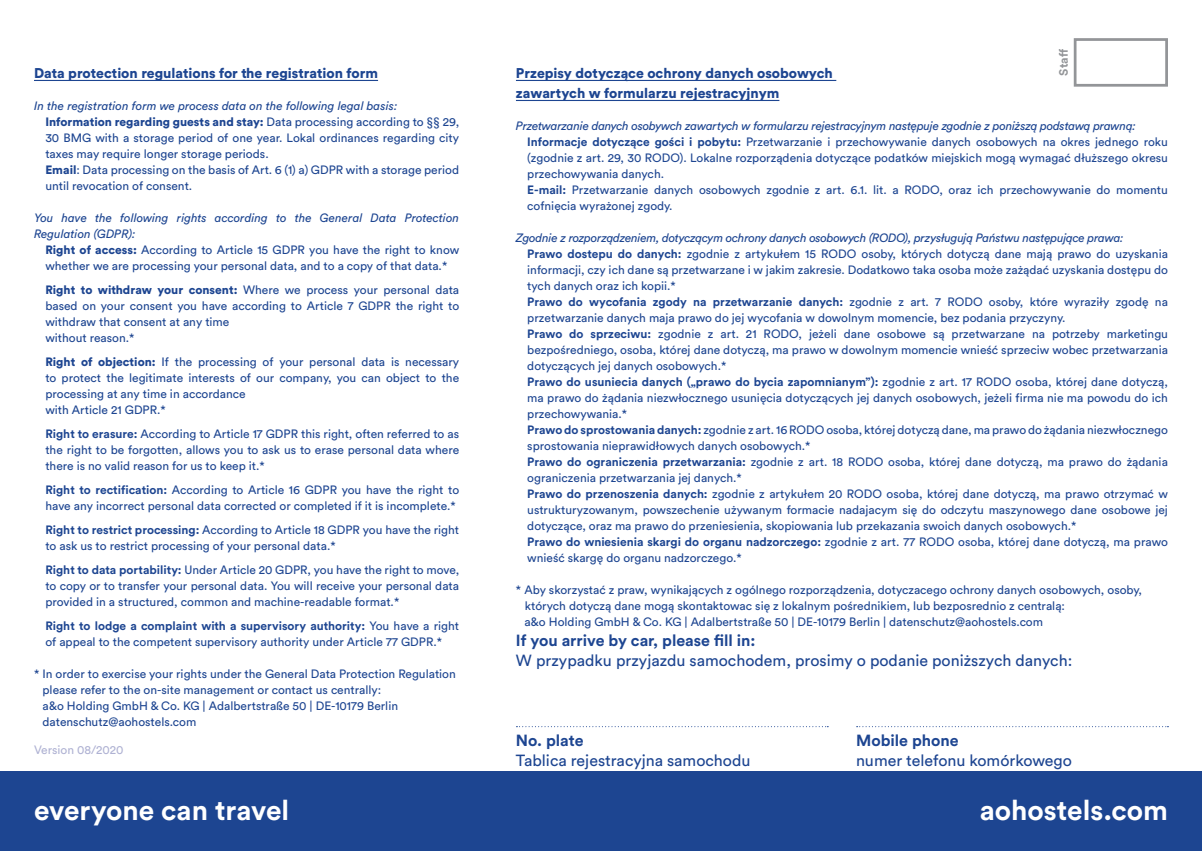
<style>
.page{position:relative;width:1202px;height:851px;background:#fff}
.page>*{position:absolute;margin:0;border:0;box-sizing:border-box;transform-origin:0 0}
.t1{font:700 28px "Circular Pro";color:#fff}
.t2{font:16px "Circular Pro";color:#1d4591}
.t3{font:700 16px "Circular Pro";color:#1d4591}
.t4{font:900 14px/20px "Circular Pro";color:#1d4591}
.t5{font:12px/16px "Circular Pro";color:#1d4591}
.t6{font:italic 12px/16px "Circular Pro";color:#1d4591}
.t7{font:12px "Circular Pro";color:#afb2d3}
.t8{font:700 12px "Circular Pro";color:#939598}
.s1{font-style:italic}
.s2{font-weight:900}
.s3{font-weight:700}
</style>
<div class="page">
<div style="left:0;top:771px;width:1202px;height:79px;background:#1d4591"></div>
<hr style="left:516px;top:80px;width:320px;height:1px;background:#1d4591">
<hr style="left:516px;top:100px;width:263px;height:1px;background:#1d4591">
<hr style="left:34px;top:80px;width:344px;height:1px;background:#1d4591">
<svg style="left:516px;top:726px;width:312px;height:1px"></svg>
<svg style="left:857px;top:726px;width:311px;height:1px"></svg>
<div style="left:1074px;top:38px;width:94px;height:49px;border:3px solid #939598"></div>
<p class="t4" style="left:34px;top:62px;width:346px">Data protection regulations for the registration form</p>
<p class="t5" style="left:45px;top:97px;width:415px;text-indent:-11px"><span class="s1">In the registration form we process data on the following legal basis:<br></span><span class="s2">Information regarding guests and stay:</span> Data processing according to §§ 29, 30 BMG with a storage period of one year. Lokal ordinances regarding city taxes may require longer storage periods.<br><span class="s2">Email</span>: Data processing on the basis of Art. 6 (1) a) GDPR with a storage period until revocation of consent.</p>
<p class="t6" style="left:34px;top:209px;width:427px">You have the following rights according to the General Data Protection<br>Regulation (GDPR):</p>
<p class="t5" style="left:45px;top:241px;width:415px"><span class="s2">Right of access:</span> According to Article 15 GDPR you have the right to know whether we are processing your personal data, and to a copy of that data.*</p>
<p class="t5" style="left:45px;top:281px;width:415px"><span class="s2">Right to withdraw your consent:</span> Where we process your personal data based on your consent you have according to Article 7 GDPR the right to withdraw that consent at any time<br>without reason.*</p>
<p class="t5" style="left:45px;top:353px;width:415px"><span class="s2">Right of objection:</span> If the processing of your personal data is necessary to protect the legitimate interests of our company, you can object to the processing at any time in accordance<br>with Article 21 GDPR.*</p>
<p class="t5" style="left:45px;top:425px;width:415px;text-align:justify"><span class="s3">Right to erasure:</span> According to Article 17 GDPR this right, often referred to as the right to be forgotten, allows you to ask us to erase personal data where there is no valid reason for us to keep it.*</p>
<p class="t5" style="left:45px;top:481px;width:415px"><span class="s3">Right to rectification:</span> According to Article 16 GDPR you have the right to have any incorrect personal data corrected or completed if it is incomplete.*</p>
<p class="t5" style="left:45px;top:521px;width:415px"><span class="s3">Right to restrict processing:</span> According to Article 18 GDPR you have the right to ask us to restrict processing of your personal data.*</p>
<p class="t5" style="left:45px;top:561px;width:415px;text-align:justify"><span class="s3">Right to data portability:</span> Under Article 20 GDPR, you have the right to move, to copy or to transfer your personal data. You will receive your personal data provided in a structured, common and machine-readable format.*</p>
<p class="t5" style="left:45px;top:617px;width:415px"><span class="s3">Right to lodge a complaint with a supervisory authority:</span> You have a right of appeal to the competent supervisory authority under Article 77 GDPR.*</p>
<p class="t5" style="left:43px;top:665px;width:415px;text-indent:-9px">* In order to exercise your rights under the General Data Protection Regulation please refer to the on-site management or contact us centrally:<br>a&amp;o Holding GmbH &amp; Co. KG | Adalbertstraße 50 | DE-10179 Berlin datenschutz@aohostels.com</p>
<p class="t7" style="left:34px;top:741px;width:91px">Version 08/2020</p>
<p class="t8" style="left:1055px;top:76px;width:28px;rotate:-90deg">Staff</p>
<p class="t4" style="left:516px;top:62px;width:318px">Przepisy dotyczące ochrony danych osobowych zawartych w formularzu rejestracyjnym</p>
<p class="t5" style="left:527px;top:117px;width:642px;text-indent:-11px"><span class="s1">Przetwarzanie danych osobywch zawartych w formularzu rejestracyjnym następuje zgodnie z poniższą podstawą prawną:<br></span><span class="s3">Informacje dotyczące gości i pobytu:</span> Przetwarzanie i przechowywanie danych osobowych na okres jednego roku (zgodnie z art. 29, 30 RODO). Lokalne rozporządenia dotyczące podatków miejskich mogą wymagać dłuższego okresu przechowywania danych.<br><span class="s3">E-mail:</span> Przetwarzanie danych osobowych zgodnie z art. 6.1. lit. a RODO, oraz ich przechowywanie do momentu cofnięcia wyrażonej zgody.</p>
<p class="t5" style="left:527px;top:229px;width:642px;text-indent:-11px"><span class="s1">Zgodnie z rozporządzeniem, dotyczącym ochrony danych osobowych (RODO), przysługują Państwu następujące prawa:<br></span><span class="s3">Prawo dostepu do danych:</span> zgodnie z artykułem 15 RODO osoby, których dotyczą dane mają prawo do uzyskania informacji, czy ich dane są przetwarzane i w jakim zakresie. Dodatkowo taka osoba może zażądać uzyskania dostępu do tych danych oraz ich kopii.*<br><span class="s3">Prawo do wycofania zgody na przetwarzanie danych:</span> zgodnie z art. 7 RODO osoby, które wyraziły zgodę na przetwarzanie danych maja prawo do jej wycofania w dowolnym momencie, bez podania przyczyny.<br><span class="s3">Prawo do sprzeciwu:</span> zgodnie z art. 21 RODO, jeżeli dane osobowe są przetwarzane na potrzeby marketingu bezpośredniego, osoba, której dane dotyczą, ma prawo w dowolnym momencie wnieść sprzeciw wobec przetwarzania dotyczących jej danych osobowych.*<br><span class="s3">Prawo do usuniecia danych („prawo do bycia zapomnianym”):</span> zgodnie z art. 17 RODO osoba, której dane dotyczą, ma prawo do żądania niezwłocznego usunięcia dotyczących jej danych osobowych, jeżeli firma nie ma powodu do ich przechowywania.*<br><span class="s3">Prawo do sprostowania danych:</span> zgodnie z art. 16 RODO osoba, której dotyczą dane, ma prawo do żądania niezwłocznego sprostowania nieprawidłowych danych osobowych.*<br><span class="s3">Prawo do ograniczenia przetwarzania:</span> zgodnie z art. 18 RODO osoba, której dane dotyczą, ma prawo do żądania ograniczenia przetwarzania jej danych.*<br><span class="s3">Prawo do przenoszenia danych:</span> zgodnie z artykułem 20 RODO osoba, której dane dotyczą, ma prawo otrzymać w ustrukturyzowanym, powszechenie używanym formacie nadajacym się do odczytu maszynowego dane osobowe jej dotyczące, oraz ma prawo do przeniesienia, skopiowania lub przekazania swoich danych osobowych.*<br><span class="s3">Prawo do wniesienia skargi do organu nadzorczego:</span> zgodnie z art. 77 RODO osoba, której dane dotyczą, ma prawo wnieść skargę do organu nadzorczego.*</p>
<p class="t5" style="left:524px;top:581px;width:619px;text-indent:-9px">* Aby skorzystać z praw, wynikających z ogólnego rozporządzenia, dotyczacego ochrony danych osobowych, osoby, których dotyczą dane mogą skontaktowac się z lokalnym pośrednikiem, lub bezposrednio z centralą:<br>a&amp;o Holding GmbH &amp; Co. KG | Adalbertstraße 50 | DE-10179 Berlin | datenschutz@aohostels.com</p>
<h2 class="t3" style="left:516px;top:629px;width:241px">If you arrive by car, please fill in:</h2>
<h2 class="t2" style="left:516px;top:649px;width:558px">W przypadku przyjazdu samochodem, prosimy o podanie poniższych danych:</h2>
<h2 class="t3" style="left:516px;top:729px;width:69px">No. plate</h2>
<h2 class="t2" style="left:516px;top:749px;width:236px">Tablica rejestracyjna samochodu</h2>
<h2 class="t3" style="left:856px;top:729px;width:104px">Mobile phone</h2>
<h2 class="t2" style="left:856px;top:749px;width:217px">numer telefonu komórkowego</h2>
<h1 class="t1" style="left:34px;top:790px;width:257px">everyone can travel</h1>
<h1 class="t1" style="left:980px;top:790px;width:190px">aohostels.com</h1>
</div>
